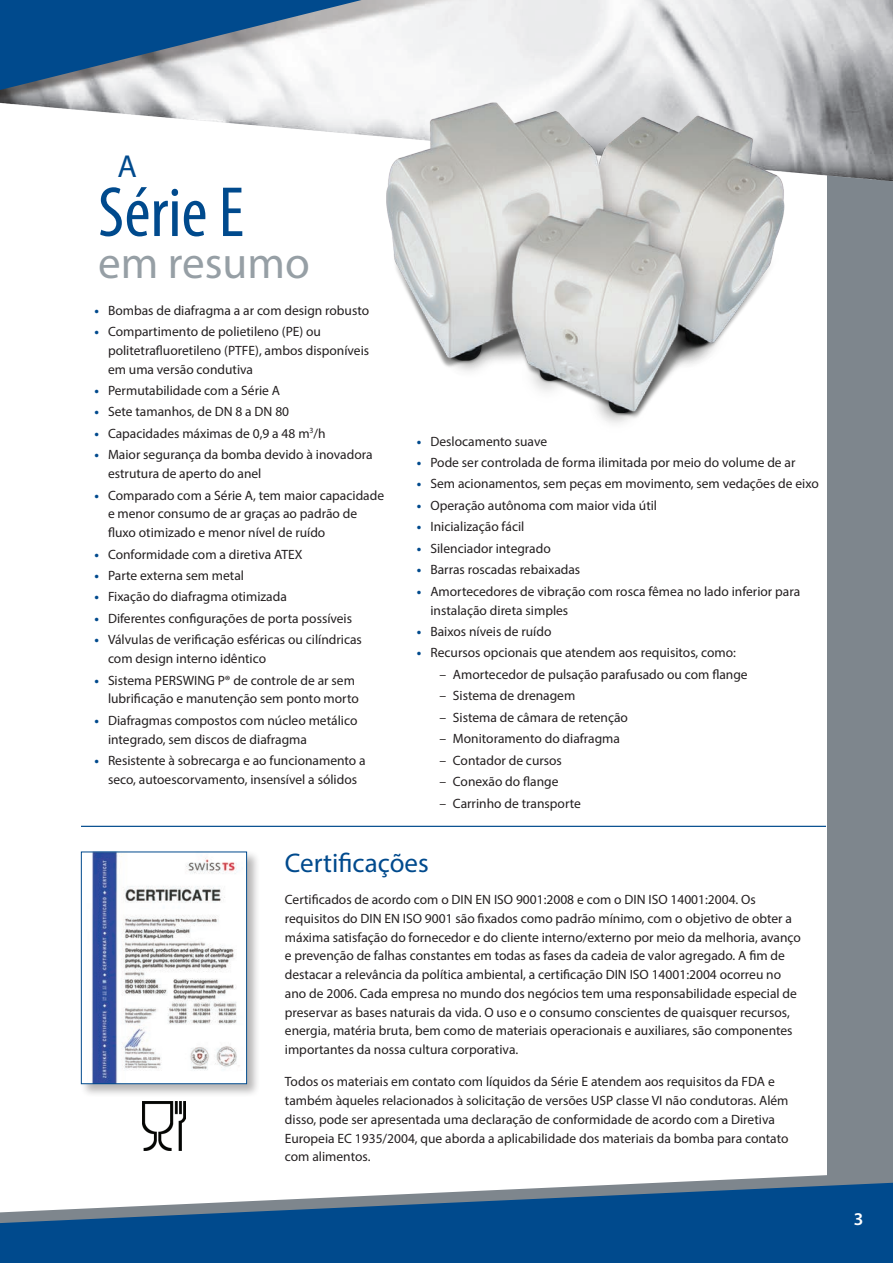
<style>
.page{position:relative;width:893px;height:1263px;background:#fff}
.page>*{position:absolute;margin:0;border:0;box-sizing:border-box;transform-origin:0 0}
.t1{font:condensed 71.7px "Myriad Pro";color:#004a8d}
.t2{font:45.15px "Myriad Pro";color:#969fa5}
.t3{font:31.8px "Myriad Pro";color:#004a8d}
.t4{font:27px "Myriad Pro";color:#004a8d}
.t5{font:600 18px "Myriad Pro";color:#fff}
.t6{font:13.5px/18.8px "Myriad Pro";color:#231f20}
.s1{font-weight:700;color:#004a8d}
</style>
<div class="page">
<div style="left:827px;top:0;width:66px;height:1239px;background:#7e868d"></div>
<img style="left:416px;top:0;width:477px;height:181px">
<img style="left:416px;top:40px;width:414px;height:384px">
<svg style="left:677px;top:1175px;width:150px;height:7px"></svg>
<svg style="left:0;top:1182px;width:893px;height:81px;background:#326a9d"></svg>
<svg style="left:0;top:0;width:416px;height:310px"></svg>
<hr style="left:81px;top:826px;width:745px;height:1px;background:#004a8d">
<img style="left:142px;top:1101px;width:44px;height:49px">
<div style="left:79px;top:850px;width:182px;height:248px;background:#231f20;opacity:.33"></div>
<img style="left:83px;top:854px;width:162px;height:228px">
<div style="left:81px;top:852px;width:166px;height:232px;border:1px solid #004a8d"></div>
<h3 class="t3" style="left:118px;top:147px;width:21px">A</h3>
<h1 class="t1" style="left:98px;top:169px;width:147px">Série E</h1>
<h2 class="t2" style="left:98px;top:235px;width:213px">em resumo</h2>
<p class="t6" style="left:94px;top:300px;width:276px"><span class="s1">•</span> Bombas de diafragma a ar com design robusto</p>
<p class="t6" style="left:108px;top:322px;width:263px;text-indent:-14px"><span class="s1">•</span> Compartimento de polietileno (PE) ou politetrafluoretileno (PTFE), ambos disponíveis em uma versão condutiva</p>
<p class="t6" style="left:94px;top:381px;width:187px"><span class="s1">•</span> Permutabilidade com a Série A</p>
<p class="t6" style="left:94px;top:402px;width:196px"><span class="s1">•</span> Sete tamanhos, de DN 8 a DN 80</p>
<p class="t6" style="left:94px;top:424px;width:233px"><span class="s1">•</span> Capacidades máximas de 0,9 a 48 m<sup>3</sup>/h</p>
<p class="t6" style="left:108px;top:445px;width:266px;text-indent:-14px"><span class="s1">•</span> Maior segurança da bomba devido à inovadora estrutura de aperto do anel</p>
<p class="t6" style="left:108px;top:485px;width:278px;text-indent:-14px"><span class="s1">•</span> Comparado com a Série A, tem maior capacidade e menor consumo de ar graças ao padrão de fluxo otimizado e menor nível de ruído</p>
<p class="t6" style="left:94px;top:544px;width:209px"><span class="s1">•</span> Conformidade com a diretiva ATEX</p>
<p class="t6" style="left:94px;top:566px;width:151px"><span class="s1">•</span> Parte externa sem metal</p>
<p class="t6" style="left:94px;top:587px;width:194px"><span class="s1">•</span> Fixação do diafragma otimizada</p>
<p class="t6" style="left:94px;top:609px;width:259px"><span class="s1">•</span> Diferentes configurações de porta possíveis</p>
<p class="t6" style="left:108px;top:630px;width:255px;text-indent:-14px"><span class="s1">•</span> Válvulas de verificação esféricas ou cilíndricas com design interno idêntico</p>
<p class="t6" style="left:94px;top:670px;width:266px;text-align:right"><span class="s1">•</span> Sistema PERSWING P® de controle de ar sem lubrificação e manutenção sem ponto morto</p>
<p class="t6" style="left:108px;top:711px;width:251px;text-indent:-14px"><span class="s1">•</span> Diafragmas compostos com núcleo metálico integrado, sem discos de diafragma</p>
<p class="t6" style="left:94px;top:751px;width:273px;text-align:center"><span class="s1">•</span> Resistente à sobrecarga e ao funcionamento a seco, autoescorvamento, insensível a sólidos</p>
<p class="t6" style="left:417px;top:431px;width:132px"><span class="s1">•</span> Deslocamento suave</p>
<p class="t6" style="left:417px;top:453px;width:380px"><span class="s1">•</span> Pode ser controlada de forma ilimitada por meio do volume de ar</p>
<p class="t6" style="left:417px;top:474px;width:403px"><span class="s1">•</span> Sem acionamentos, sem peças em movimento, sem vedações de eixo</p>
<p class="t6" style="left:417px;top:496px;width:242px"><span class="s1">•</span> Operação autônoma com maior vida útil</p>
<p class="t6" style="left:417px;top:517px;width:109px"><span class="s1">•</span> Inicialização fácil</p>
<p class="t6" style="left:417px;top:539px;width:135px"><span class="s1">•</span> Silenciador integrado</p>
<p class="t6" style="left:417px;top:560px;width:165px"><span class="s1">•</span> Barras roscadas rebaixadas</p>
<p class="t6" style="left:430px;top:582px;width:371px;text-indent:-14px"><span class="s1">•</span> Amortecedores de vibração com rosca fêmea no lado inferior para instalação direta simples</p>
<p class="t6" style="left:417px;top:622px;width:136px"><span class="s1">•</span> Baixos níveis de ruído</p>
<p class="t6" style="left:417px;top:643px;width:321px"><span class="s1">•</span> Recursos opcionais que atendem aos requisitos, como:</p>
<p class="t6" style="left:439px;top:665px;width:310px">– Amortecedor de pulsação parafusado ou com flange</p>
<p class="t6" style="left:439px;top:686px;width:137px">– Sistema de drenagem</p>
<p class="t6" style="left:439px;top:708px;width:190px">– Sistema de câmara de retenção</p>
<p class="t6" style="left:439px;top:729px;width:182px">– Monitoramento do diafragma</p>
<p class="t6" style="left:439px;top:750px;width:124px">– Contador de cursos</p>
<p class="t6" style="left:439px;top:772px;width:121px">– Conexão do flange</p>
<p class="t6" style="left:439px;top:793px;width:143px">– Carrinho de transporte</p>
<h3 class="t4" style="left:285px;top:846px;width:145px">Certificações</h3>
<p class="t6" style="left:285px;top:890px;width:518px">Certificados de acordo com o DIN EN ISO 9001:2008 e com o DIN ISO 14001:2004. Os requisitos do DIN EN ISO 9001 são fixados como padrão mínimo, com o objetivo de obter a máxima satisfação do fornecedor e do cliente interno/externo por meio da melhoria, avanço e prevenção de falhas constantes em todas as fases da cadeia de valor agregado. A fim de destacar a relevância da política ambiental, a certificação DIN ISO 14001:2004 ocorreu no ano de 2006. Cada empresa no mundo dos negócios tem uma responsabilidade especial de preservar as bases naturais da vida. O uso e o consumo conscientes de quaisquer recursos, energia, matéria bruta, bem como de materiais operacionais e auxiliares, são componentes importantes da nossa cultura corporativa.</p>
<p class="t6" style="left:285px;top:1072px;width:505px">Todos os materiais em contato com líquidos da Série E atendem aos requisitos da FDA e também àqueles relacionados à solicitação de versões USP classe VI não condutoras. Além disso, pode ser apresentada uma declaração de conformidade de acordo com a Diretiva Europeia EC 1935/2004, que aborda a aplicabilidade dos materiais da bomba para contato com alimentos.</p>
<h3 class="t5" style="left:854px;top:1207px;width:11px">3</h3>
</div>
